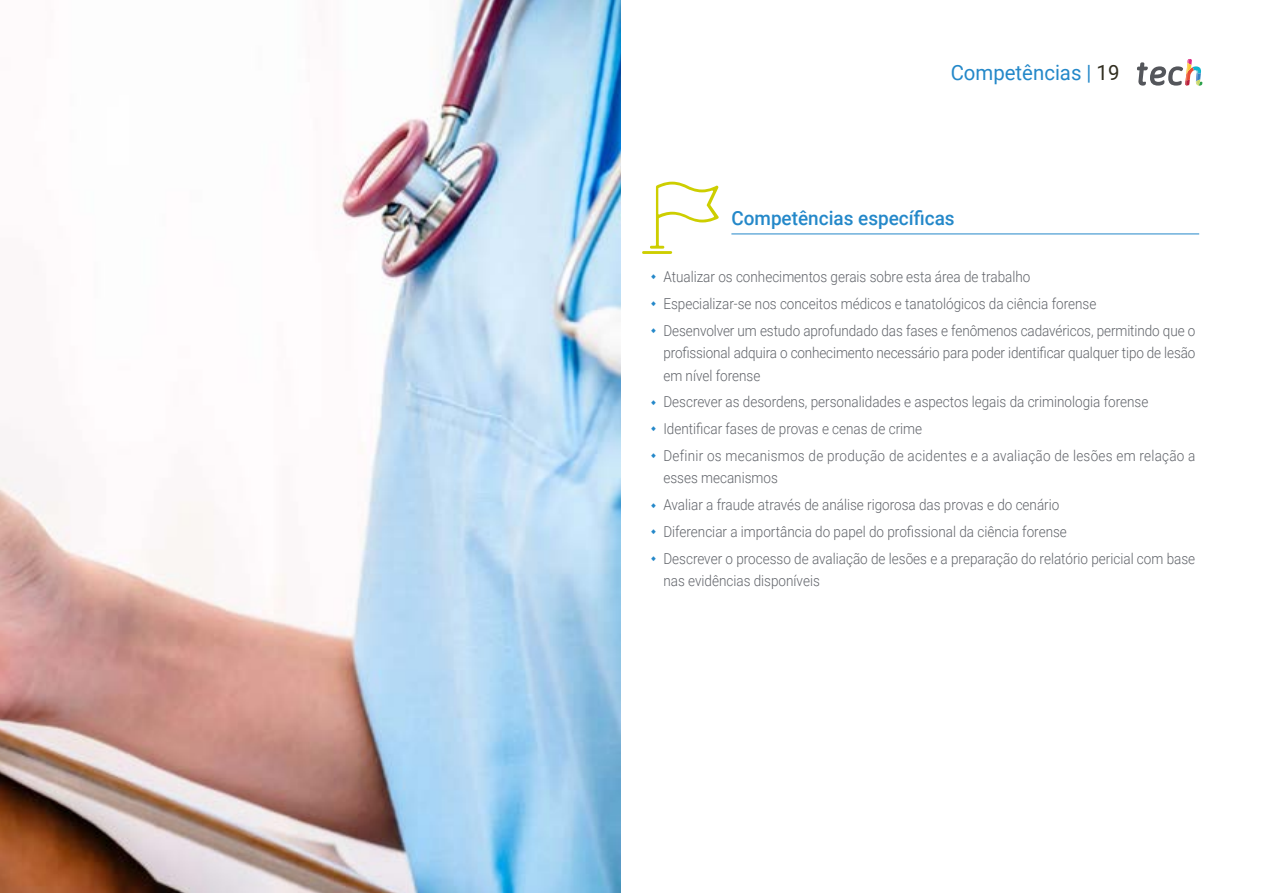
<style>
.page{position:relative;width:1263px;height:893px;background:#fff}
.page>*{position:absolute;margin:0;border:0;box-sizing:border-box;transform-origin:0 0}
.t1{font:21px "Roboto";color:#2488c9}
.t2{font:500 19.5px "Roboto";color:#2488c9}
.t3{font:300 15px/26.7px "Roboto";color:#61646a;scale:.9 1}
.s1{color:#312e20}
</style>
<div class="page">
<img style="left:0;top:0;width:621px;height:893px">
<hr style="left:731px;top:234px;width:468px;height:1px;background:#2488c9">
<hr style="left:642px;top:251px;width:30px;height:3px;background:#cdce00">
<svg style="left:650px;top:182px;width:69px;height:67px"></svg>
<svg style="left:1137px;top:59px;width:65px;height:27px"></svg>
<h1 class="t1" style="left:951px;top:57px;width:170px">Competências | <span class="s1">19</span></h1>
<h2 class="t2" style="left:731px;top:205px;width:225px">Competências específicas</h2>
<p class="t3" style="left:663px;top:263px;width:592px">Atualizar os conhecimentos gerais sobre esta área de trabalho<br>Especializar-se nos conceitos médicos e tanatológicos da ciência forense<br>Desenvolver um estudo aprofundado das fases e fenômenos cadavéricos, permitindo que o</p>
<p class="t3" style="left:663px;top:341px;width:593px;line-height:22.5px">profissional adquira o conhecimento necessário para poder identificar qualquer tipo de lesão em nível forense</p>
<p class="t3" style="left:663px;top:388px;width:593px">Descrever as desordens, personalidades e aspectos legais da criminologia forense<br>Identificar fases de provas e cenas de crime<br>Definir os mecanismos de produção de acidentes e a avaliação de lesões em relação a</p>
<p class="t3" style="left:663px;top:464px;width:592px">esses mecanismos<br>Avaliar a fraude através de análise rigorosa das provas e do cenário<br>Diferenciar a importância do papel do profissional da ciência forense<br>Descrever o processo de avaliação de lesões e a preparação do relatório pericial com base</p>
<p class="t3" style="left:663px;top:567px;width:175px">nas evidências disponíveis</p>
</div>
